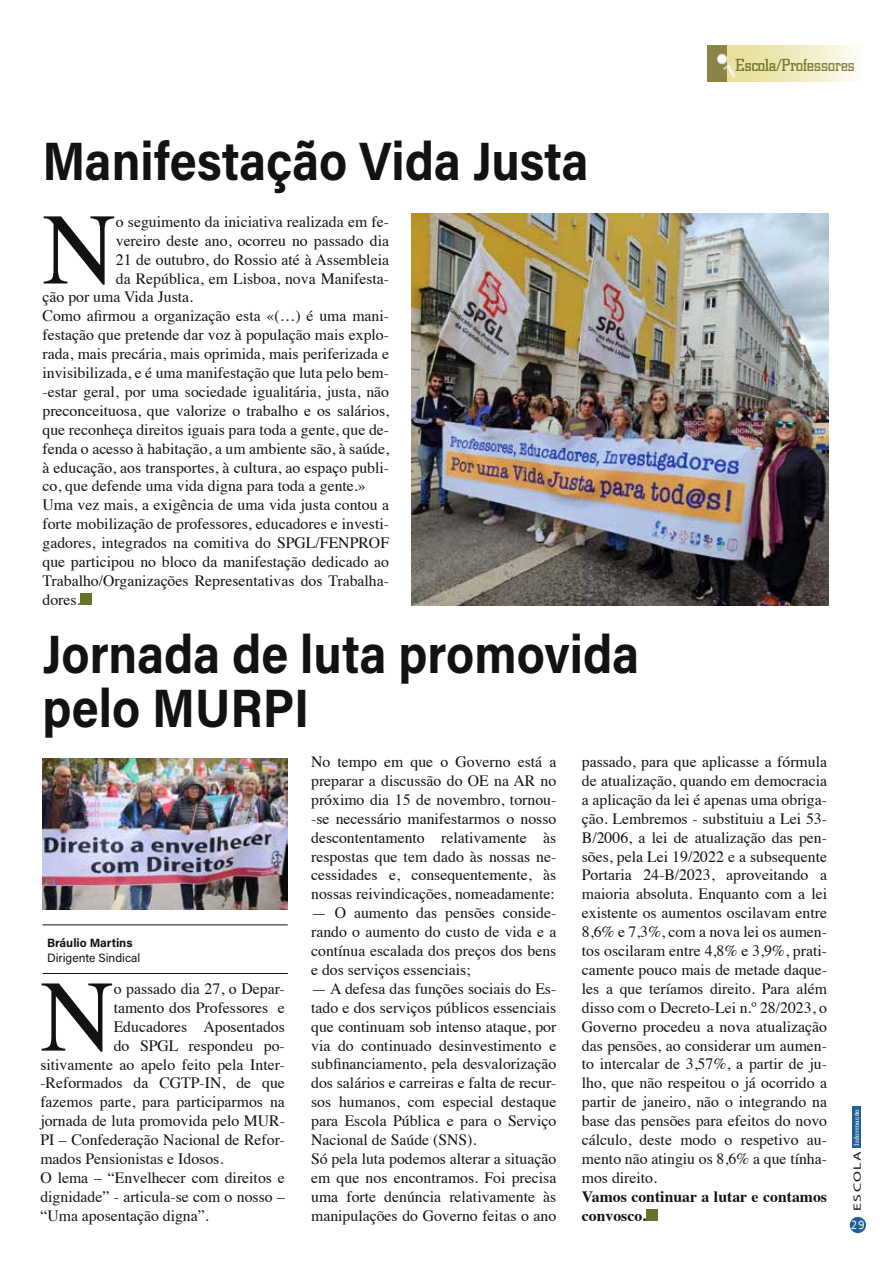
<style>
.page{position:relative;width:893px;height:1263px;background:#fff}
.page>*{position:absolute;margin:0;border:0;box-sizing:border-box;transform-origin:0 0}
.t1{font:101.4px "Times";color:#121212}
.t2{font:700 54px/54px "Acumin Pro";letter-spacing:-.005em;color:#121212;scale:.9 1}
.t3{font:18px "Civic";color:#7d7c31}
.t4{font:15.75px/18.9px "Times";color:#121212;text-align:justify}
.t5{font:700 15.75px/18.9px "Times";color:#121212}
.t6{font:12px "Acumin Pro";color:#121212}
.t7{font:700 12px "Acumin Pro";color:#121212}
.t8{font:12px "Andale Mono";color:#fff}
.t9{font:10.5px "Myriad Pro";letter-spacing:.1em;color:#121212;scale:1.5 1}
.t10{font:6.75px "Civic";letter-spacing:.01em;color:#fff;scale:1.33 1}
</style>
<div class="page">
<div style="left:852px;top:1106px;width:9px;height:42px;background:#1d6198"></div>
<div style="left:850px;top:1217px;width:16px;height:16px;background:#1d6198;border-radius:50%"></div>
<div style="left:727px;top:45px;width:136px;height:37px;background:linear-gradient(to right,#e5dd90,#fcfbf4)"></div>
<div style="left:708px;top:45px;width:19px;height:37px;background:#8b8446"></div>
<div style="left:720px;top:56px;width:26px;height:27px;background:#fff;opacity:.25"></div>
<svg style="left:717px;top:53px;width:11px;height:12px"></svg>
<svg style="left:723px;top:64px;width:14px;height:16px"></svg>
<div style="left:81px;top:593px;width:11px;height:12px;background:#677229"></div>
<img style="left:411px;top:214px;width:417px;height:392px">
<div style="left:646px;top:1209px;width:11px;height:12px;background:#677229"></div>
<img style="left:42px;top:759px;width:246px;height:151px">
<hr style="left:43px;top:924px;width:245px;height:1px;background:#121212">
<hr style="left:43px;top:973px;width:245px;height:1px;background:#121212">
<h2 class="t2" style="left:43px;top:132px;width:608px">Manifestação Vida Justa</h2>
<h1 class="t1" style="left:43px;top:155px;width:75px">N</h1>
<p class="t4" style="left:116px;top:211px;width:275px">o seguimento da iniciativa realizada em fe-</p>
<p class="t4" style="left:116px;top:230px;width:275px">vereiro deste ano, ocorreu no passado dia</p>
<p class="t4" style="left:116px;top:248px;width:275px">21 de outubro, do Rossio até à Assembleia</p>
<p class="t4" style="left:116px;top:267px;width:275px">da República, em Lisboa, nova Manifesta-</p>
<p class="t4" style="left:43px;top:286px;width:152px">ção por uma Vida Justa.</p>
<p class="t4" style="left:43px;top:305px;width:348px">Como afirmou a organização esta «(…) é uma mani-</p>
<p class="t4" style="left:43px;top:324px;width:348px">festação que pretende dar voz à população mais explo-</p>
<p class="t4" style="left:43px;top:343px;width:348px">rada, mais precária, mais oprimida, mais periferizada e</p>
<p class="t4" style="left:43px;top:362px;width:348px">invisibilizada, e é uma manifestação que luta pelo bem-</p>
<p class="t4" style="left:43px;top:381px;width:348px">-estar geral, por uma sociedade igualitária, justa, não</p>
<p class="t4" style="left:43px;top:400px;width:348px">preconceituosa, que valorize o trabalho e os salários,</p>
<p class="t4" style="left:43px;top:419px;width:348px">que reconheça direitos iguais para toda a gente, que de-</p>
<p class="t4" style="left:43px;top:437px;width:348px">fenda o acesso à habitação, a um ambiente são, à saúde,</p>
<p class="t4" style="left:43px;top:456px;width:348px">à educação, aos transportes, à cultura, ao espaço publi-</p>
<p class="t4" style="left:43px;top:475px;width:325px">co, que defende uma vida digna para toda a gente.»</p>
<p class="t4" style="left:43px;top:494px;width:348px">Uma vez mais, a exigência de uma vida justa contou a</p>
<p class="t4" style="left:43px;top:513px;width:348px">forte mobilização de professores, educadores e investi-</p>
<p class="t4" style="left:43px;top:532px;width:348px">gadores, integrados na comitiva do SPGL/FENPROF</p>
<p class="t4" style="left:43px;top:551px;width:348px">que participou no bloco da manifestação dedicado ao</p>
<p class="t4" style="left:43px;top:570px;width:348px">Trabalho/Organizações Representativas dos Trabalha-</p>
<p class="t4" style="left:43px;top:589px;width:40px">dores.</p>
<p class="t3" style="left:735px;top:56px;width:121px">Escola/Professores</p>
<h2 class="t2" style="left:43px;top:625px;width:665px">Jornada de luta promovida pelo MURPI</h2>
<p class="t4" style="left:311px;top:751px;width:247px">No tempo em que o Governo está a preparar a discussão do OE na AR no próximo dia 15 de novembro, tornou--se necessário manifestarmos o nosso descontentamento relativamente às respostas que tem dado às nossas ne&shy;cessidades e, consequentemente, às nossas reivindicações, nomeadamente:</p>
<p class="t4" style="left:311px;top:902px;width:247px">— O aumento das pensões conside&shy;rando o aumento do custo de vida e a contínua escalada dos preços dos bens e dos serviços essenciais;</p>
<p class="t4" style="left:311px;top:978px;width:247px;text-align:left">— A defesa das funções sociais do Es&shy;tado e dos serviços públicos essenciais que continuam sob intenso ataque, por via do continuado desinvestimento e subfinanciamento, pela desvalorização dos salários e carreiras e falta de recur&shy;sos humanos, com especial destaque para Escola Pública e para o Serviço Nacional de Saúde (SNS).<br>Só pela luta podemos alterar a situação em que nos encontramos. Foi precisa uma forte denúncia relativamente às manipulações do Governo feitas o ano</p>
<p class="t4" style="left:582px;top:751px;width:247px">passado, para que aplicasse a fórmula de atualização, quando em democracia a aplicação da lei é apenas uma obriga&shy;ção. Lembremos - substituiu a Lei 53- B/2006, a lei de atualização das pen&shy;sões, pela Lei 19/2022 e a subsequente Portaria 24-B/2023, aproveitando a maioria absoluta. Enquanto com a lei existente os aumentos oscilavam entre 8,6% e 7,3%, com a nova lei os aumen&shy;tos oscilaram entre 4,8% e 3,9%, prati&shy;camente pouco mais de metade daque&shy;les a que teríamos direito. Para além disso com o Decreto-Lei n.º 28/2023, o Governo procedeu a nova atualização das pensões, ao considerar um aumen&shy;to intercalar de 3,57%, a partir de ju&shy;lho, que não respeitou o já ocorrido a partir de janeiro, não o integrando na base das pensões para efeitos do novo cálculo, deste modo o respetivo au&shy;mento não atingiu os 8,6% a que tínha&shy;mos direito.</p>
<p class="t5" style="left:582px;top:1185px;width:247px">Vamos continuar a lutar e contamos convosco.</p>
<p class="t7" style="left:47px;top:935px;width:87px">Bráulio Martins</p>
<p class="t6" style="left:47px;top:949px;width:95px">Dirigente Sindical</p>
<h1 class="t1" style="left:40px;top:922px;width:75px">N</h1>
<p class="t4" style="left:114px;top:978px;width:173px">o passado dia 27, o Depar-</p>
<p class="t4" style="left:114px;top:997px;width:173px">tamento dos Professores e</p>
<p class="t4" style="left:114px;top:1015px;width:173px">Educadores Aposentados</p>
<p class="t4" style="left:114px;top:1034px;width:173px">do SPGL respondeu po-</p>
<p class="t4" style="left:40px;top:1053px;width:246px">sitivamente ao apelo feito pela Inter-</p>
<p class="t4" style="left:40px;top:1072px;width:246px">-Reformados da CGTP-IN, de que</p>
<p class="t4" style="left:40px;top:1091px;width:246px">fazemos parte, para participarmos na</p>
<p class="t4" style="left:40px;top:1110px;width:246px">jornada de luta promovida pelo MUR-</p>
<p class="t4" style="left:40px;top:1129px;width:246px">PI – Confederação Nacional de Refor-</p>
<p class="t4" style="left:40px;top:1148px;width:184px">mados Pensionistas e Idosos.</p>
<p class="t4" style="left:40px;top:1167px;width:246px">O lema – “Envelhecer com direitos e</p>
<p class="t4" style="left:40px;top:1186px;width:246px">dignidade” - articula-se com o nosso –</p>
<p class="t4" style="left:40px;top:1204px;width:170px">“Uma aposentação digna”.</p>
<p class="t10" style="left:853px;top:1145px;width:29px;rotate:-90deg">Informação</p>
<p class="t9" style="left:851px;top:1211px;width:42px;rotate:-90deg">ESCOLA</p>
<p class="t8" style="left:850px;top:1217px;width:16px">29</p>
</div>
